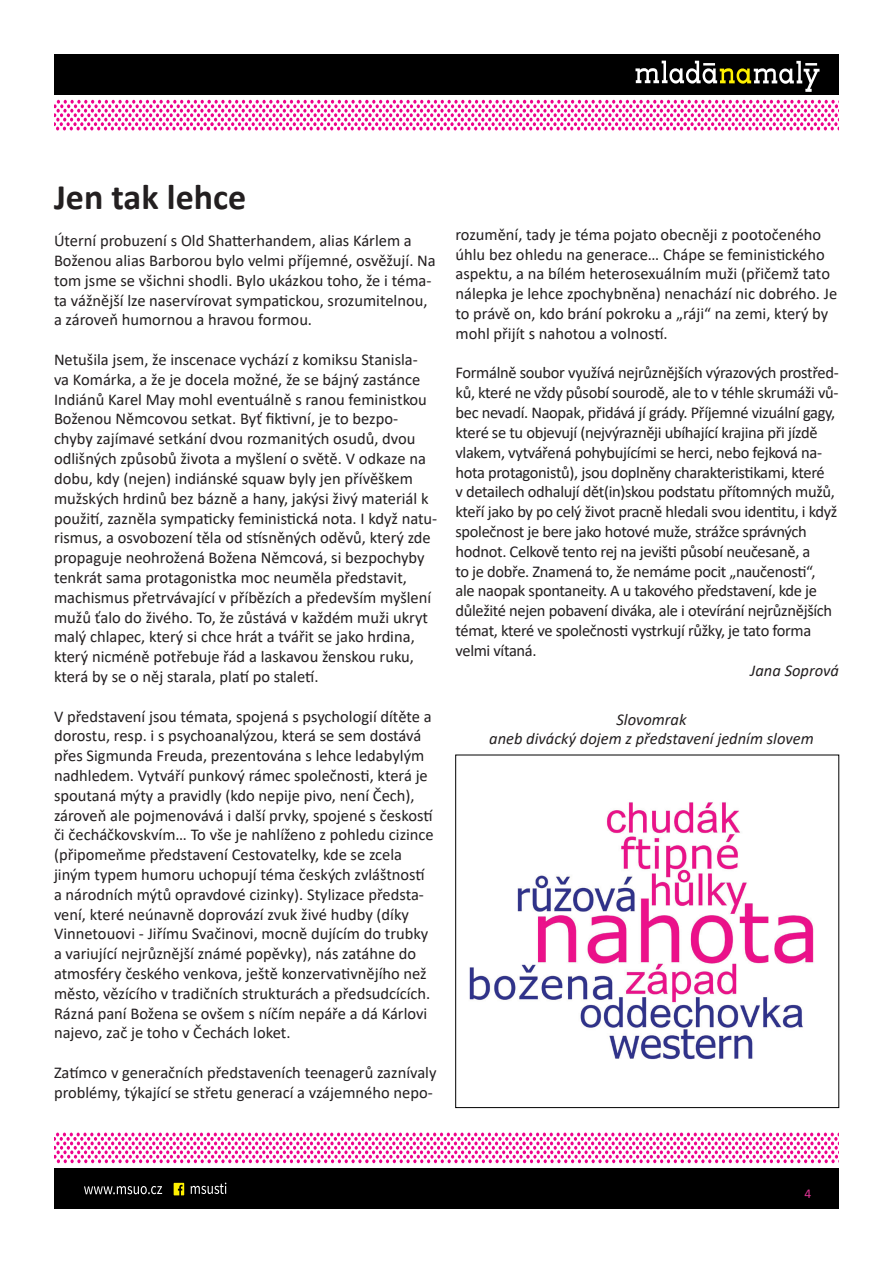
<style>
.page{position:relative;width:893px;height:1263px;background:#fff}
.page>*{position:absolute;margin:0;border:0;box-sizing:border-box;transform-origin:0 0}
.t1{font:700 36px "Calibri";color:#231f20}
.t2{font:16.5px/19.8px "Calibri";color:#231f20}
.t3{font:16.5px/19.8px "Calibri";letter-spacing:-.02em;color:#231f20}
.t4{font:italic 16.5px/19.8px "Calibri";color:#231f20;text-align:center}
.t5{font:13.5px "Calibri";color:#df3495}
</style>
<div class="page">
<div style="left:54px;top:1169px;width:785px;height:40px;background:#000"></div>
<svg style="left:54px;top:1132px;width:785px;height:31px"></svg>
<svg style="left:84px;top:1182px;width:142px;height:13px"></svg>
<div style="left:54px;top:54px;width:785px;height:40px;background:#000"></div>
<svg style="left:54px;top:100px;width:785px;height:30px"></svg>
<svg style="left:635px;top:61px;width:184px;height:31px"></svg>
<img style="left:469px;top:802px;width:345px;height:258px">
<div style="left:455px;top:755px;width:384px;height:353px;border:1px solid #000001"></div>
<h1 class="t1" style="left:54px;top:171px;width:194px">Jen tak lehce</h1>
<p class="t2" style="left:54px;top:230px;width:383px">Úterní probuzení s Old Shatterhandem, alias Kárlem a Boženou alias Barborou bylo velmi příjemné, osvěžují. Na tom jsme se všichni shodli. Bylo ukázkou toho, že i téma&shy;ta vážnější lze naservírovat sympatickou, srozumitelnou, a zároveň humornou a hravou formou.</p>
<p class="t2" style="left:54px;top:349px;width:385px">Netušila jsem, že inscenace vychází z komiksu Stanisla-<br>va Komárka, a že je docela možné, že se bájný zastánce Indiánů Karel May mohl eventuálně s ranou feministkou Boženou Němcovou setkat. Byť fiktivní, je to bezpo&shy;chyby zajímavé setkání dvou rozmanitých osudů, dvou odlišných způsobů života a myšlení o světě. V odkaze na dobu, kdy (nejen) indiánské squaw byly jen přívěškem mužských hrdinů bez bázně a hany, jakýsi živý materiál k použití, zazněla sympaticky feministická nota. I když natu&shy;rismus, a osvobození těla od stísněných oděvů, který zde propaguje neohrožená Božena Němcová, si bezpochyby tenkrát sama protagonistka moc neuměla představit, machismus přetrvávající v příbězích a především myšlení mužů ťalo do živého. To, že zůstává v každém muži ukryt malý chlapec, který si chce hrát a tvářit se jako hrdina, který nicméně potřebuje řád a laskavou ženskou ruku, která by se o něj starala, platí po staletí.</p>
<p class="t2" style="left:54px;top:706px;width:381px">V představení jsou témata, spojená s psychologií dítěte a dorostu, resp. i s psychoanalýzou, která se sem dostává přes Sigmunda Freuda, prezentována s lehce ledabylým nadhledem. Vytváří punkový rámec společnosti, která je spoutaná mýty a pravidly (kdo nepije pivo, není Čech), zároveň ale pojmenovává i další prvky, spojené s českostí či čecháčkovskvím… To vše je nahlíženo z pohledu cizince (připomeňme představení Cestovatelky, kde se zcela jiným typem humoru uchopují téma českých zvláštností a národních mýtů opravdové cizinky). Stylizace předsta&shy;vení, které neúnavně doprovází zvuk živé hudby (díky Vinnetouovi - Jiřímu Svačinovi, mocně dujícím do trubky a variující nejrůznější známé popěvky), nás zatáhne do atmosféry českého venkova, ještě konzervativnějího než město, vězícího v tradičních strukturách a předsudcících.<br>Rázná paní Božena se ovšem s níčím nepáře a dá Kárlovi najevo, zač je toho v Čechách loket.</p>
<p class="t2" style="left:54px;top:1062px;width:384px">Zatímco v generačních představeních teenagerů zaznívaly problémy, týkající se střetu generací a vzájemného nepo-</p>
<p class="t2" style="left:455px;top:224px;width:383px">rozumění, tady je téma pojato obecněji z pootočeného úhlu bez ohledu na generace… Chápe se feministického aspektu, a na bílém heterosexuálním muži (přičemž tato nálepka je lehce zpochybněna) nenachází nic dobrého. Je to právě on, kdo brání pokroku a „ráji“ na zemi, který by mohl přijít s nahotou a volností.</p>
<p class="t3" style="left:455px;top:363px;width:385px">Formálně soubor využívá nejrůznějších výrazových prostřed&shy;ků, které ne vždy působí sourodě, ale to v téhle skrumáži vů&shy;bec nevadí. Naopak, přidává jí grády. Příjemné vizuální gagy, které se tu objevují (nejvýrazněji ubíhající krajina při jízdě vlakem, vytvářená pohybujícími se herci, nebo fejková na&shy;hota protagonistů), jsou doplněny charakteristikami, které<br>v detailech odhalují dět(in)skou podstatu přítomných mužů, kteří jako by po celý život pracně hledali svou identitu, i když společnost je bere jako hotové muže, strážce správných hodnot. Celkově tento rej na jevišti působí neučesaně, a<br>to je dobře. Znamená to, že nemáme pocit „naučenosti“,<br>ale naopak spontaneity. A u takového představení, kde je důležité nejen pobavení diváka, ale i otevírání nejrůznějších témat, které ve společnosti vystrkují růžky, je tato forma velmi vítaná.</p>
<p class="t4" style="left:750px;top:659px;width:90px">Jana Soprová</p>
<p class="t4" style="left:489px;top:708px;width:326px">Slovomrak<br>aneb divácký dojem z představení jedním slovem</p>
<p class="t5" style="left:804px;top:1184px;width:8px">4</p>
</div>
